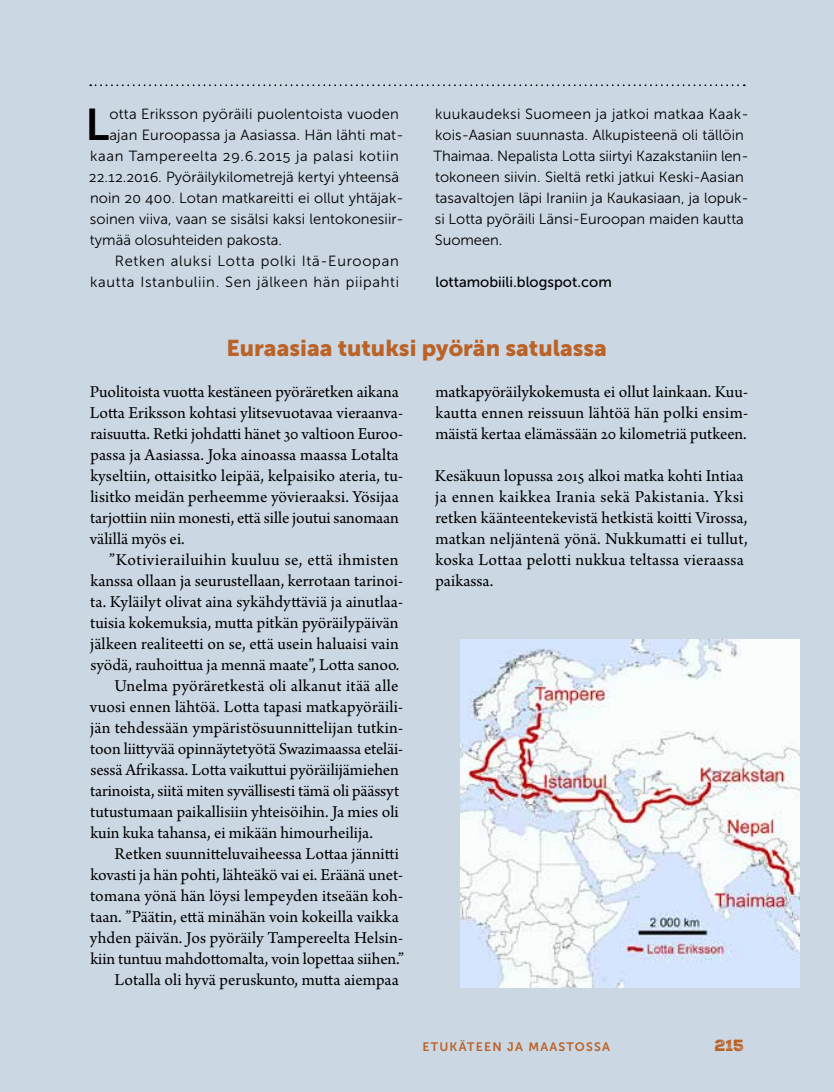
<style>
.page{position:relative;width:834px;height:1092px;background:#fff}
.page>*{position:absolute;margin:0;border:0;box-sizing:border-box;transform-origin:0 0}
.t1{font:44.27px "Museo Sans 700";color:#000}
.t2{font:22.75px "Museo Sans 900";color:#bb6227}
.t3{font:17.5px/21px "Arno Pro";color:#000}
.t4{font:17.5px "Arno Pro";letter-spacing:.025em;color:#000}
.t5{font:15.75px "Nexa Rust Sans Black 2";color:#bb6227}
.t6{font:14.7px/21px "Museo Sans 300";letter-spacing:.005em;color:#000}
.t7{font:14.7px "Museo Sans 300";letter-spacing:.045em;color:#000}
.t8{font:14.7px "Museo Sans 300";letter-spacing:.04em;color:#000}
.t9{font:14.7px "Museo Sans 300";letter-spacing:.05em;color:#000}
.t10{font:14.7px "Museo Sans 500";color:#000}
.t11{font:12.25px "Museo Sans 700";letter-spacing:.1em;color:#bb6227}
</style>
<div class="page">
<div style="left:0;top:0;width:833px;height:1091px;background:#cbd8e4"></div>
<svg style="left:90px;top:84px;width:654px;height:2px"></svg>
<img style="left:460px;top:639px;width:339px;height:348px">
<h1 class="t1" style="left:85px;top:100px;width:25px">L</h1>
<p class="t6" style="left:109px;top:103px;width:291px">otta Eriksson pyöräili puolentoista vuoden</p>
<p class="t6" style="left:109px;top:124px;width:295px">ajan Euroopassa ja Aasiassa. Hän lähti mat-</p>
<p class="t8" style="left:90px;top:147px;width:310px">kaan Tampereelta 29.6.2015 ja palasi kotiin</p>
<p class="t6" style="left:89px;top:166px;width:311px">22.12.2016. Pyöräilykilometrejä kertyi yhteensä</p>
<p class="t6" style="left:90px;top:187px;width:315px">noin 20 400. Lotan matkareitti ei ollut yhtäjak-</p>
<p class="t6" style="left:90px;top:208px;width:315px">soinen viiva, vaan se sisälsi kaksi lentokonesiir-</p>
<p class="t6" style="left:90px;top:229px;width:194px">tymää olosuhteiden pakosta.</p>
<p class="t9" style="left:115px;top:252px;width:285px">Retken aluksi Lotta polki Itä-Euroopan</p>
<p class="t7" style="left:90px;top:273px;width:310px">kautta Istanbuliin. Sen jälkeen hän piipahti</p>
<p class="t6" style="left:433px;top:103px;width:316px">kuukaudeksi Suomeen ja jatkoi matkaa Kaak&shy;kois-Aasian suunnasta. Alkupisteenä oli tällöin Thaimaa. Nepalista Lotta siirtyi Kazakstaniin len&shy;tokoneen siivin. Sieltä retki jatkui Keski-Aasian tasavaltojen läpi Iraniin ja Kaukasiaan, ja lopuk&shy;si Lotta pyöräili Länsi-Euroopan maiden kautta Suomeen.</p>
<p class="t10" style="left:435px;top:273px;width:178px">lottamobiili.blogspot.com</p>
<h2 class="t2" style="left:226px;top:335px;width:382px">Euraasiaa tutuksi pyörän satulassa</h2>
<p class="t3" style="left:90px;top:382px;width:315px">Puolitoista vuotta kestäneen pyöräretken aikana Lotta Eriksson kohtasi ylitsevuotavaa vieraanva&shy;raisuutta. Retki johdatti hänet 30 valtioon Euroo&shy;passa ja Aasiassa. Joka ainoassa maassa Lotalta kyseltiin, ottaisitko leipää, kelpaisiko ateria, tu&shy;lisitko meidän perheemme yövieraaksi. Yösijaa tarjottiin niin monesti, että sille joutui sanomaan välillä myös ei.</p>
<p class="t4" style="left:109px;top:549px;width:291px">”Kotivierailuihin kuuluu se, että ihmisten</p>
<p class="t3" style="left:90px;top:571px;width:314px">kanssa ollaan ja seurustellaan, kerrotaan tarinoi-</p>
<p class="t3" style="left:90px;top:592px;width:314px">ta. Kyläilyt olivat aina sykähdyttäviä ja ainutlaa-</p>
<p class="t3" style="left:90px;top:613px;width:310px">tuisia kokemuksia, mutta pitkän pyöräilypäivän</p>
<p class="t3" style="left:90px;top:634px;width:310px">jälkeen realiteetti on se, että usein haluaisi vain</p>
<p class="t3" style="left:90px;top:655px;width:310px">syödä, rauhoittua ja mennä maate”, Lotta sanoo.</p>
<p class="t3" style="left:114px;top:676px;width:286px">Unelma pyöräretkestä oli alkanut itää alle</p>
<p class="t3" style="left:90px;top:697px;width:314px">vuosi ennen lähtöä. Lotta tapasi matkapyöräili-</p>
<p class="t3" style="left:90px;top:718px;width:314px">jän tehdessään ympäristösuunnittelijan tutkin-</p>
<p class="t3" style="left:90px;top:739px;width:314px">toon liittyvää opinnäytetyötä Swazimaassa eteläi-</p>
<p class="t3" style="left:90px;top:760px;width:310px">sessä Afrikassa. Lotta vaikuttui pyöräilijämiehen</p>
<p class="t3" style="left:90px;top:781px;width:310px">tarinoista, siitä miten syvällisesti tämä oli päässyt</p>
<p class="t3" style="left:90px;top:802px;width:310px">tutustumaan paikallisiin yhteisöihin. Ja mies oli</p>
<p class="t3" style="left:90px;top:823px;width:284px">kuin kuka tahansa, ei mikään himourheilija.</p>
<p class="t3" style="left:115px;top:844px;width:286px">Retken suunnitteluvaiheessa Lottaa jännitti</p>
<p class="t3" style="left:90px;top:865px;width:314px">kovasti ja hän pohti, lähteäkö vai ei. Eräänä unet-</p>
<p class="t3" style="left:90px;top:886px;width:314px">tomana yönä hän löysi lempeyden itseään koh-</p>
<p class="t3" style="left:90px;top:907px;width:310px">taan. ”Päätin, että minähän voin kokeilla vaikka</p>
<p class="t3" style="left:90px;top:928px;width:314px">yhden päivän. Jos pyöräily Tampereelta Helsin-</p>
<p class="t3" style="left:90px;top:949px;width:315px">kiin tuntuu mahdottomalta, voin lopettaa siihen.”</p>
<p class="t3" style="left:115px;top:970px;width:285px">Lotalla oli hyvä peruskunto, mutta aiempaa</p>
<p class="t3" style="left:435px;top:382px;width:314px;text-align:justify">matkapyöräilykokemusta ei ollut lainkaan. Kuu&shy;kautta ennen reissuun lähtöä hän polki ensim&shy;mäistä kertaa elämässään 20 kilometriä putkeen.</p>
<p class="t3" style="left:435px;top:466px;width:314px">Kesäkuun lopussa 2015 alkoi matka kohti Intiaa ja ennen kaikkea Irania sekä Pakistania. Yksi retken käänteentekevistä hetkistä koitti Virossa, matkan neljäntenä yönä. Nukkumatti ei tullut, koska Lottaa pelotti nukkua teltassa vieraassa paikassa.</p>
<p class="t11" style="left:422px;top:1039px;width:189px">ETUKÄTEEN JA MAASTOSSA</p>
<p class="t5" style="left:714px;top:1034px;width:31px">215</p>
</div>
